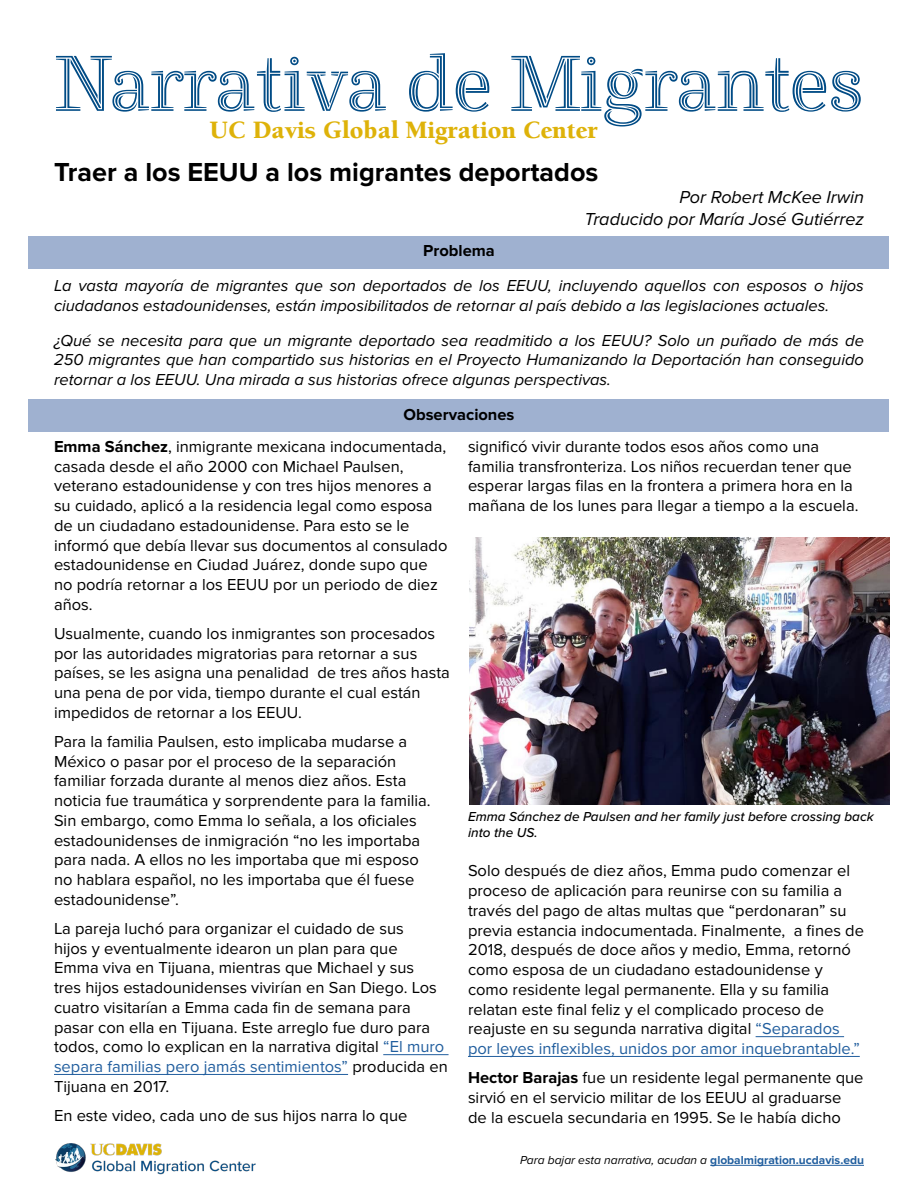
<style>
.page{position:relative;width:918px;height:1188px;background:#fff}
.page>*{position:absolute;margin:0;border:0;box-sizing:border-box;transform-origin:0 0}
.t1{font:79.5px "Ryman";color:#004b85}
.t2{font:700 27px "Proxima Nova";color:#000}
.t3{font:900 25.5px "Berkeley UC Davis";color:#deb209}
.t4{font:italic 18px/21.6px "Proxima Nova";color:#000;text-align:right}
.t5{font:16.5px/19.8px "Proxima Nova";color:#000}
.t6{font:italic 16.5px/19.8px "Proxima Nova";color:#000}
.t7{font:700 16.5px "Proxima Nova";color:#000}
.t8{font:italic 500 13.5px/16.2px "Proxima Nova";color:#000}
.t9{font:italic 12px "Proxima Nova";color:#000}
.s1{font-weight:700}
.s2{color:#215e9e}
.s3{font-weight:700;font-style:normal;color:#215e9e}
</style>
<div class="page">
<div style="left:29px;top:236px;width:860px;height:32px;background:#9fb1d0"></div>
<div style="left:29px;top:399px;width:860px;height:33px;background:#9fb1d0"></div>
<hr style="left:383px;top:1054px;width:66px;height:1px;background:#215e9e">
<hr style="left:54px;top:1074px;width:294px;height:1px;background:#215e9e">
<hr style="left:756px;top:1036px;width:88px;height:1px;background:#215e9e">
<hr style="left:468px;top:1056px;width:392px;height:1px;background:#215e9e">
<img style="left:55px;top:1143px;width:201px;height:32px">
<img style="left:469px;top:537px;width:420px;height:268px">
<hr style="left:710px;top:1165px;width:154px;height:1px;background:#215e9e">
<h1 class="t1" style="left:54px;top:39px;width:811px">Narrativa de Migrantes</h1>
<h2 class="t2" style="left:54px;top:156px;width:546px">Traer a los EEUU a los migrantes deportados</h2>
<h3 class="t3" style="left:210px;top:115px;width:390px">UC Davis Global Migration Center</h3>
<p class="t4" style="left:585px;top:187px;width:281px">Por Robert McKee Irwin<br>Traducido por María José Gutiérrez</p>
<p class="t7" style="left:423px;top:241px;width:73px">Problema</p>
<p class="t6" style="left:54px;top:276px;width:811px">La vasta mayoría de migrantes que son deportados de los EEUU, incluyendo aquellos con esposos o hijos ciudadanos estadounidenses, están imposibilitados de retornar al país debido a las legislaciones actuales.</p>
<p class="t6" style="left:54px;top:331px;width:812px;text-align:justify">¿Qué se necesita para que un migrante deportado sea readmitido a los EEUU? Solo un puñado de más de 250 migrantes que han compartido sus historias en el Proyecto Humanizando la Deportación han conseguido retornar a los EEUU. Una mirada a sus historias ofrece algunas perspectivas.</p>
<p class="t5" style="left:54px;top:399px;width:462px;line-height:31.8px;text-indent:350px"><span class="s1">Observaciones<br>Emma Sánchez</span>, inmigrante mexicana indocumentada,</p>
<p class="t5" style="left:54px;top:457px;width:395px">casada desde el año 2000 con Michael Paulsen, veterano estadounidense y con tres hijos menores a su cuidado, aplicó a la residencia legal como esposa de un ciudadano estadounidense. Para esto se le informó que debía llevar sus documentos al consulado estadounidense en Ciudad Juárez, donde supo que no podría retornar a los EEUU por un periodo de diez años.</p>
<p class="t5" style="left:54px;top:624px;width:397px">Usualmente, cuando los inmigrantes son procesados por las autoridades migratorias para retornar a sus países, se les asigna una penalidad de tres años hasta una pena de por vida, tiempo durante el cual están impedidos de retornar a los EEUU.</p>
<p class="t5" style="left:54px;top:732px;width:378px">Para la familia Paulsen, esto implicaba mudarse a México o pasar por el proceso de la separación familiar forzada durante al menos diez años. Esta noticia fue traumática y sorprendente para la familia.<br>Sin embargo, como Emma lo señala, a los oficiales estadounidenses de inmigración “no les importaba para nada. A ellos no les importaba que mi esposo no hablara español, no les importaba que él fuese estadounidense”.</p>
<p class="t5" style="left:54px;top:919px;width:395px">La pareja luchó para organizar el cuidado de sus<br>hijos y eventualmente idearon un plan para que<br>Emma viva en Tijuana, mientras que Michael y sus<br>tres hijos estadounidenses vivirían en San Diego. Los cuatro visitarían a Emma cada fin de semana para pasar con ella en Tijuana. Este arreglo fue duro para todos, como lo explican en la narrativa digital <span class="s2">“El muro separa familias pero jamás sentimientos”</span> producida en Tijuana en 2017.</p>
<p class="t5" style="left:54px;top:1106px;width:355px">En este video, cada uno de sus hijos narra lo que</p>
<p class="t5" style="left:468px;top:437px;width:392px">significó vivir durante todos esos años como una familia transfronteriza. Los niños recuerdan tener que esperar largas filas en la frontera a primera hora en la mañana de los lunes para llegar a tiempo a la escuela.</p>
<p class="t8" style="left:468px;top:809px;width:407px">Emma Sánchez de Paulsen and her family just before crossing back into the US.</p>
<p class="t5" style="left:468px;top:861px;width:398px">Solo después de diez años, Emma pudo comenzar el proceso de aplicación para reunirse con su familia a través del pago de altas multas que “perdonaran” su previa estancia indocumentada. Finalmente, a fines de 2018, después de doce años y medio, Emma, retornó como esposa de un ciudadano estadounidense y como residente legal permanente. Ella y su familia relatan este final feliz y el complicado proceso de reajuste en su segunda narrativa digital <span class="s2">“Separados por leyes inflexibles, unidos por amor inquebrantable.”</span></p>
<p class="t5" style="left:468px;top:1068px;width:397px"><span class="s1">Hector Barajas</span> fue un residente legal permanente que sirvió en el servicio militar de los EEUU al graduarse de la escuela secundaria en 1995. Se le había dicho</p>
<p class="t9" style="left:520px;top:1153px;width:345px">Para bajar esta narrativa, acudan a <span class="s3">globalmigration.ucdavis.edu</span></p>
</div>
